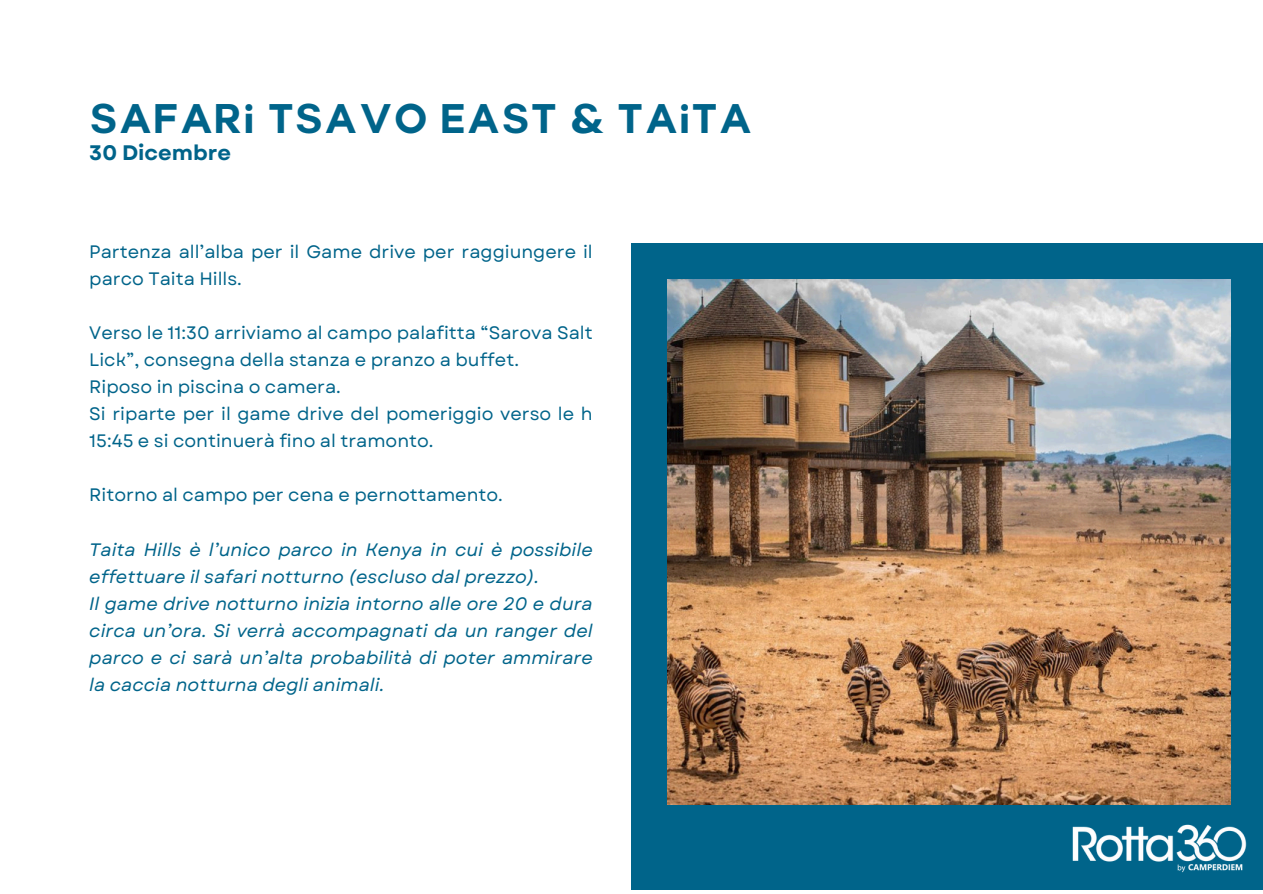
<style>
.page{position:relative;width:1263px;height:894px;background:#fff}
.page>*{position:absolute;margin:0;border:0;box-sizing:border-box;transform-origin:0 0}
.t1{font:40.5px "Colette";color:#00648a}
.t2{font:700 21px "Garet";color:#00648a}
.t3{font:18px/27px "Garet";color:#00648a}
.t4{font:italic 18px/27px "Garet";color:#00648a}
</style>
<div class="page">
<div style="left:631px;top:243px;width:632px;height:646px;background:#00648a"></div>
<img style="left:1072px;top:824px;width:175px;height:49px">
<img style="left:667px;top:279px;width:563px;height:525px">
<p class="t1" style="left:89px;top:92px;width:665px">SAFARI TSAVO EAST &amp; TAITA</p>
<h2 class="t2" style="left:89px;top:138px;width:143px">30 Dicembre</h2>
<p class="t3" style="left:89px;top:238px;width:505px">Partenza all’alba per il Game drive per raggiungere il parco Taita Hills.</p>
<p class="t3" style="left:89px;top:319px;width:505px">Verso le 11:30 arriviamo al campo palafitta “Sarova Salt<br>Lick”, consegna della stanza e pranzo a buffet.</p>
<p class="t3" style="left:89px;top:373px;width:253px">Riposo in piscina o camera.</p>
<p class="t3" style="left:89px;top:400px;width:505px">Si riparte per il game drive del pomeriggio verso le h<br>15:45 e si continuerà fino al tramonto.</p>
<p class="t3" style="left:89px;top:481px;width:415px">Ritorno al campo per cena e pernottamento.</p>
<p class="t4" style="left:89px;top:535px;width:505px">Taita Hills è l’unico parco in Kenya in cui è possibile effettuare il safari notturno (escluso dal prezzo).</p>
<p class="t4" style="left:89px;top:589px;width:505px;text-align:justify">Il game drive notturno inizia intorno alle ore 20 e dura circa un’ora. Si verrà accompagnati da un ranger del parco e ci sarà un’alta probabilità di poter ammirare la caccia notturna degli animali.</p>
</div>
